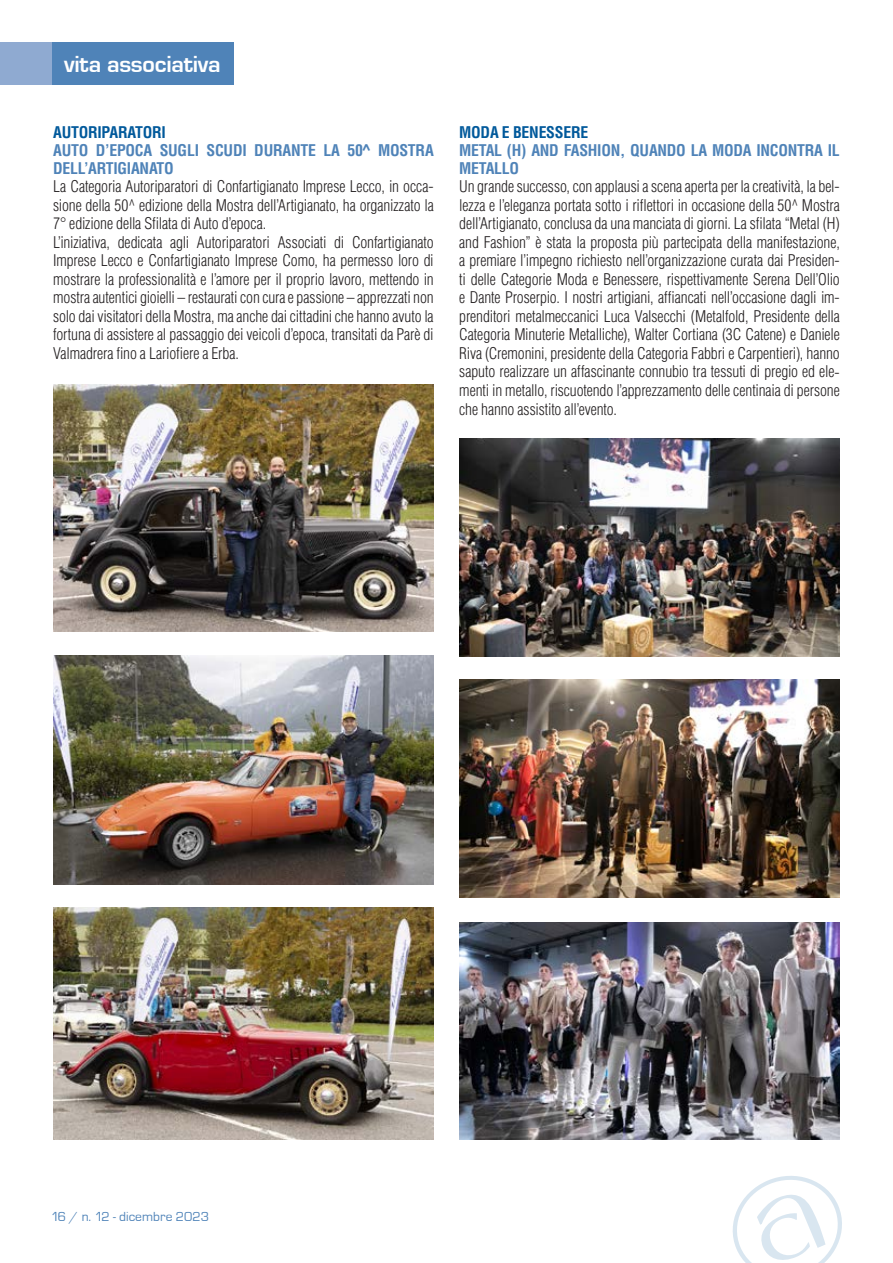
<style>
.page{position:relative;width:893px;height:1263px;background:#fff}
.page>*{position:absolute;margin:0;border:0;box-sizing:border-box;transform-origin:0 0}
.t1{font:700 24px "Eurostile T";letter-spacing:-.01em;color:#fff}
.t2{font:300 condensed 15.75px/18.5px "Helvetica LT Std";letter-spacing:-.005em;color:#231f20;text-align:justify}
.t3{font:700 condensed 15.75px/18px "Helvetica LT Std";letter-spacing:-.015em;color:#4f83b8}
.t4{font:700 condensed 15.75px "Helvetica LT Std";letter-spacing:-.015em;color:#00599b}
.t5{font:13.5px "Eurostile T";color:#4f83b8}
</style>
<div class="page">
<div style="left:51px;top:43px;width:183px;height:42px;background:#4f83b8"></div>
<div style="left:0;top:43px;width:51px;height:42px;background:#8faad1"></div>
<img style="left:53px;top:656px;width:381px;height:228px">
<img style="left:53px;top:907px;width:381px;height:233px">
<img style="left:53px;top:384px;width:381px;height:247px">
<img style="left:459px;top:922px;width:381px;height:218px">
<img style="left:459px;top:680px;width:381px;height:217px">
<img style="left:459px;top:439px;width:381px;height:217px">
<svg style="left:732px;top:1176px;width:110px;height:87px"></svg>
<h1 class="t1" style="left:64px;top:50px;width:158px">vita associativa</h1>
<h1 class="t1" style="left:94px;top:50px;width:99px">editoriale</h1>
<p class="t4" style="left:53px;top:122px;width:114px">AUTORIPARATORI</p>
<p class="t3" style="left:53px;top:141px;width:382px">AUTO D’EPOCA SUGLI SCUDI DURANTE LA 50^ MOSTRA<br>DELL’ARTIGIANATO</p>
<p class="t2" style="left:53px;top:177px;width:382px;text-align:left">La Categoria Autoriparatori di Confartigianato Imprese Lecco, in occa&shy;sione della 50^ edizione della Mostra dell’Artigianato, ha organizzato la 7° edizione della Sfilata di Auto d’epoca.<br>L’iniziativa, dedicata agli Autoriparatori Associati di Confartigianato Imprese Lecco e Confartigianato Imprese Como, ha permesso loro di mostrare la professionalità e l’amore per il proprio lavoro, mettendo in mostra autentici gioielli – restaurati con cura e passione – apprezzati non solo dai visitatori della Mostra, ma anche dai cittadini che hanno avuto la fortuna di assistere al passaggio dei veicoli d’epoca, transitati da Parè di Valmadrera fino a Lariofiere a Erba.</p>
<p class="t4" style="left:459px;top:122px;width:131px">MODA E BENESSERE</p>
<p class="t3" style="left:459px;top:141px;width:382px">METAL (H) AND FASHION, QUANDO LA MODA INCONTRA IL<br>METALLO</p>
<p class="t2" style="left:459px;top:177px;width:382px">Un grande successo, con applausi a scena aperta per la creatività, la bel&shy;lezza e l’eleganza portata sotto i riflettori in occasione della 50^ Mostra dell’Artigianato, conclusa da una manciata di giorni. La sfilata “Metal (H) and Fashion” è stata la proposta più partecipata della manifestazione, a premiare l’impegno richiesto nell’organizzazione curata dai Presiden&shy;ti delle Categorie Moda e Benessere, rispettivamente Serena Dell’Olio e Dante Proserpio. I nostri artigiani, affiancati nell’occasione dagli im&shy;prenditori metalmeccanici Luca Valsecchi (Metalfold, Presidente della Categoria Minuterie Metalliche), Walter Cortiana (3C Catene) e Daniele Riva (Cremonini, presidente della Categoria Fabbri e Carpentieri), hanno saputo realizzare un affascinante connubio tra tessuti di pregio ed ele&shy;menti in metallo, riscuotendo l’apprezzamento delle centinaia di persone che hanno assistito all’evento.</p>
<p class="t5" style="left:51px;top:1209px;width:159px">16 / n. 12 - dicembre 2023</p>
</div>
